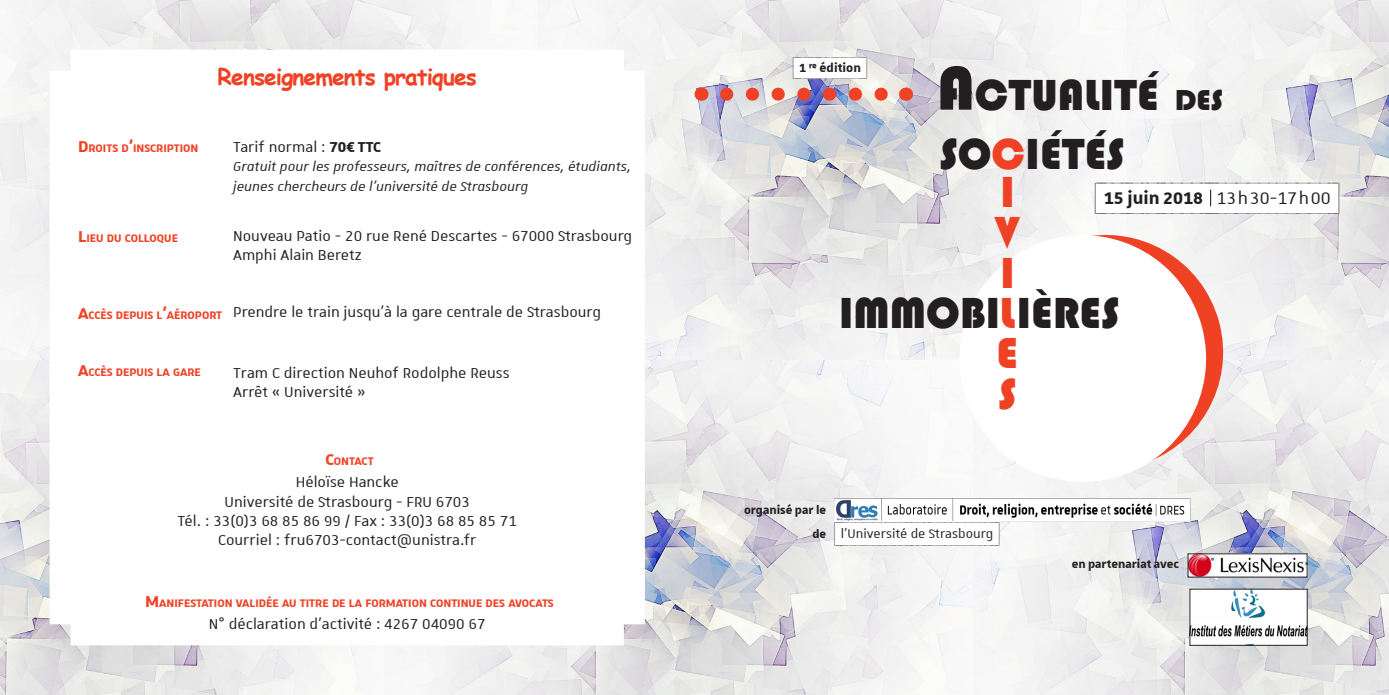
<style>
.page{position:relative;width:1389px;height:695px;background:#fff}
.page>*{position:absolute;margin:0;border:0;box-sizing:border-box;transform-origin:0 0}
.t1{font:44.8px "Bauhaus 93";color:#231f20}
.t2{font:44.8px "Bauhaus 93";color:#ef4225}
.t3{font:700 22.75px "Comic Sans MS";letter-spacing:-.04em;color:#ef4225}
.t4{font:22.57px "Unistra Encadre";color:#231f20}
.t5{font:19.25px "Unistra A";color:#231f20}
.t6{font:italic 17.5px "Unistra A";color:#231f20}
.t7{font:16.8px "Unistra Encadre";color:#231f20}
.t8{font:700 15.75px "Unistra Encadre";color:#231f20}
.t9{font:700 15.05px "Unistra A";color:#231f20}
.t10{font:700 14.7px "Unistra A";color:#ef4225}
.s1{font-weight:400}
.s2{font-size:63.88px}
.s3{font-size:29.75px}
.s4{color:#ef4225}
.s5{font-size:21px}
.s6{font-weight:700}
</style>
<div class="page">
<img style="left:0;top:0;width:1389px;height:694px">
<svg style="left:50px;top:50px;width:595px;height:595px"></svg>
<svg style="left:1219px;top:222px;width:17px;height:260px;fill:#efeff0"></svg>
<svg style="left:946px;top:222px;width:273px;height:273px"></svg>
<div style="left:1095px;top:182px;width:244px;height:32px;background:#fff"></div>
<div style="left:793px;top:57px;width:74px;height:21px;background:#fff"></div>
<svg style="left:727px;top:88px;width:166px;height:13px;background:#d49292"></svg>
<svg style="left:701px;top:88px;width:1px;height:13px"></svg>
<svg style="left:906px;top:88px;width:1px;height:13px"></svg>
<svg style="left:1210px;top:189px;width:1px;height:17px"></svg>
<img style="left:835px;top:498px;width:356px;height:23px">
<div style="left:834px;top:521px;width:166px;height:24px;background:#fff"></div>
<img style="left:1190px;top:555px;width:115px;height:20px">
<img style="left:1192px;top:591px;width:113px;height:52px">
<p class="t8" style="left:793px;top:57px;width:75px"><span class="s1">(_</span>1_RE_ÉDITION<span class="s1">_)</span></p>
<p class="t3" style="left:218px;top:60px;width:261px">Renseignements pratiques</p>
<p class="t1" style="left:937px;top:69px;width:288px"><span class="s2">A</span>CTUALITÉ <span class="s3">DES</span></p>
<p class="t1" style="left:939px;top:129px;width:187px">SO<span class="s4">C</span>IÉTÉS</p>
<p class="t10" style="left:78px;top:140px;width:122px"><span class="s5">D</span>roits d<span class="s5">’</span>inscription</p>
<p class="t5" style="left:233px;top:137px;width:149px">Tarif normal : <span class="s6">70€ TTC</span></p>
<p class="t6" style="left:233px;top:158px;width:400px">Gratuit pour les professeurs, maîtres de conférences, étudiants,</p>
<p class="t6" style="left:233px;top:177px;width:297px">jeunes chercheurs de l’université de Strasbourg</p>
<p class="t2" style="left:1000px;top:167px;width:16px">I</p>
<p class="t2" style="left:996px;top:207px;width:25px">V</p>
<p class="t2" style="left:1000px;top:247px;width:16px">I</p>
<p class="t2" style="left:1000px;top:288px;width:16px">L</p>
<p class="t2" style="left:997px;top:328px;width:23px">E</p>
<p class="t2" style="left:998px;top:368px;width:20px">S</p>
<p class="t4" style="left:1095px;top:182px;width:246px">(_<span class="s6">15_JUIN_2018</span>___13*H*30-17*H*00_)</p>
<p class="t10" style="left:78px;top:230px;width:101px"><span class="s5">L</span>ieu du colloque</p>
<p class="t5" style="left:233px;top:225px;width:401px">Nouveau Patio - 20 rue René Descartes - 67000 Strasbourg</p>
<p class="t5" style="left:233px;top:245px;width:130px">Amphi Alain Beretz</p>
<p class="t1" style="left:839px;top:287px;width:282px">IMMOBI IÈRES</p>
<p class="t5" style="left:233px;top:302px;width:370px">Prendre le train jusqu’à la gare centrale de Strasbourg</p>
<p class="t10" style="left:78px;top:306px;width:145px"><span class="s5">A</span>ccès depuis l<span class="s5">’</span>aéroport</p>
<p class="t10" style="left:78px;top:363px;width:124px"><span class="s5">A</span>ccès depuis la gare</p>
<p class="t5" style="left:233px;top:362px;width:278px">Tram C direction Neuhof Rodolphe Reuss</p>
<p class="t5" style="left:233px;top:382px;width:134px">Arrêt « Université »</p>
<p class="t10" style="left:325px;top:453px;width:50px"><span class="s5">C</span>ontact</p>
<p class="t5" style="left:296px;top:472px;width:105px">Héloïse Hancke</p>
<p class="t5" style="left:225px;top:491px;width:247px">Université de Strasbourg - FRU 6703</p>
<p class="t5" style="left:178px;top:510px;width:341px">Tél. : 33(0)3 68 85 86 99 / Fax : 33(0)3 68 85 85 71</p>
<p class="t5" style="left:218px;top:530px;width:260px">Courriel : fru6703-contact@unistra.fr</p>
<p class="t10" style="left:145px;top:594px;width:410px"><span class="s5">M</span>anifestation validée au titre de la formation continue des avocats</p>
<p class="t5" style="left:209px;top:614px;width:278px">N° déclaration d’activité : 4267 04090 67</p>
<p class="t9" style="left:744px;top:502px;width:84px">organisé par le</p>
<p class="t9" style="left:813px;top:525px;width:15px">de</p>
<p class="t7" style="left:834px;top:521px;width:167px">(_L’UNIVERSITÉ_DE_STRASBOURG_)</p>
<p class="t9" style="left:1072px;top:555px;width:109px">en partenariat avec</p>
</div>
